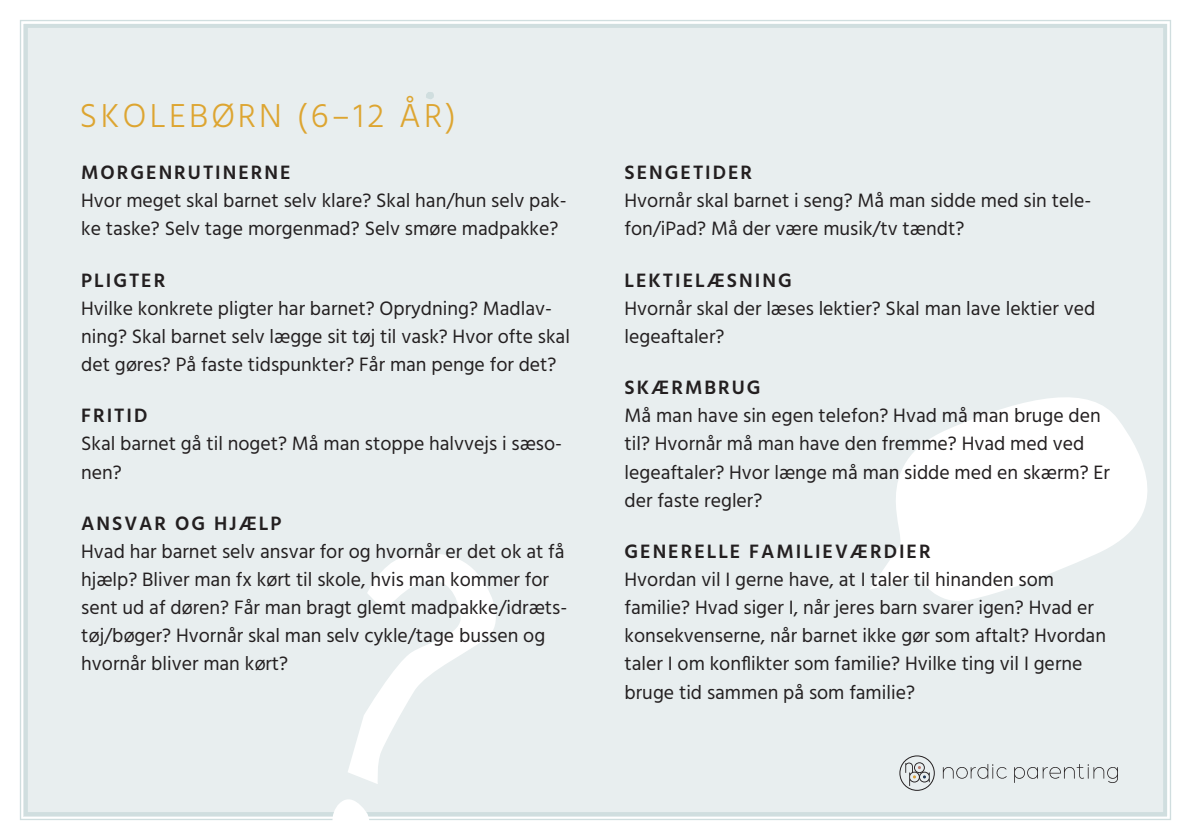
<style>
.page{position:relative;width:1191px;height:840px;background:#fff}
.page>*{position:absolute;margin:0;border:0;box-sizing:border-box;transform-origin:0 0}
.t1{font:300 34px "Hind";letter-spacing:.1em;color:#dda531}
.t2{font:19.8px/28px "Hind";color:#231f20}
.t3{font:600 19.8px "Hind";letter-spacing:.1em;color:#231f20}
</style>
<div class="page">
<div style="left:20px;top:20px;width:1151px;height:800px;background:#e8eeef"></div>
<svg style="left:425px;top:92px;width:9px;height:8px"></svg>
<div style="left:899px;top:755px;width:35px;height:35px;border:1px solid #231f20;border-radius:50%"></div>
<svg style="left:943px;top:763px;width:63px;height:15px"></svg>
<svg style="left:1014px;top:763px;width:104px;height:19px"></svg>
<svg style="left:905px;top:761px;width:24px;height:24px"></svg>
<svg style="left:866px;top:383px;width:305px;height:224px"></svg>
<svg style="left:347px;top:550px;width:157px;height:233px"></svg>
<svg style="left:327px;top:794px;width:47px;height:26px"></svg>
<p class="t1" style="left:79px;top:93px;width:378px">SKOLEBØRN (6–12 ÅR)</p>
<p class="t3" style="left:81px;top:160px;width:211px">MORGENRUTINERNE</p>
<p class="t2" style="left:81px;top:187px;width:487px">Hvor meget skal barnet selv klare? Skal han/hun selv pak&shy;ke taske? Selv tage morgenmad? Selv smøre madpakke?</p>
<p class="t3" style="left:81px;top:268px;width:86px">PLIGTER</p>
<p class="t2" style="left:81px;top:295px;width:490px">Hvilke konkrete pligter har barnet? Oprydning? Madlav&shy;ning? Skal barnet selv lægge sit tøj til vask? Hvor ofte skal det gøres? På faste tidspunkter? Får man penge for det?</p>
<p class="t3" style="left:81px;top:404px;width:68px">FRITID</p>
<p class="t2" style="left:81px;top:431px;width:482px">Skal barnet gå til noget? Må man stoppe halvvejs i sæso&shy;nen?</p>
<p class="t3" style="left:81px;top:511px;width:202px">ANSVAR OG HJÆLP</p>
<p class="t2" style="left:81px;top:538px;width:487px">Hvad har barnet selv ansvar for og hvornår er det ok at få hjælp? Bliver man fx kørt til skole, hvis man kommer for sent ud af døren? Får man bragt glemt madpakke/idræts&shy;tøj/bøger? Hvornår skal man selv cykle/tage bussen og hvornår bliver man kørt?</p>
<p class="t3" style="left:624px;top:160px;width:129px">SENGETIDER</p>
<p class="t2" style="left:624px;top:187px;width:468px">Hvornår skal barnet i seng? Må man sidde med sin tele&shy;fon/iPad? Må der være musik/tv tændt?</p>
<p class="t3" style="left:624px;top:268px;width:169px">LEKTIELÆSNING</p>
<p class="t2" style="left:624px;top:295px;width:472px">Hvornår skal der læses lektier? Skal man lave lektier ved legeaftaler?</p>
<p class="t3" style="left:624px;top:376px;width:137px">SKÆRMBRUG</p>
<p class="t2" style="left:624px;top:403px;width:487px">Må man have sin egen telefon? Hvad må man bruge den til? Hvornår må man have den fremme? Hvad med ved legeaftaler? Hvor længe må man sidde med en skærm? Er der faste regler?</p>
<p class="t3" style="left:624px;top:539px;width:308px">GENERELLE FAMILIEVÆRDIER</p>
<p class="t2" style="left:624px;top:566px;width:483px">Hvordan vil I gerne have, at I taler til hinanden som familie? Hvad siger I, når jeres barn svarer igen? Hvad er konsekvenserne, når barnet ikke gør som aftalt? Hvordan taler I om konflikter som familie? Hvilke ting vil I gerne bruge tid sammen på som familie?</p>
</div>
